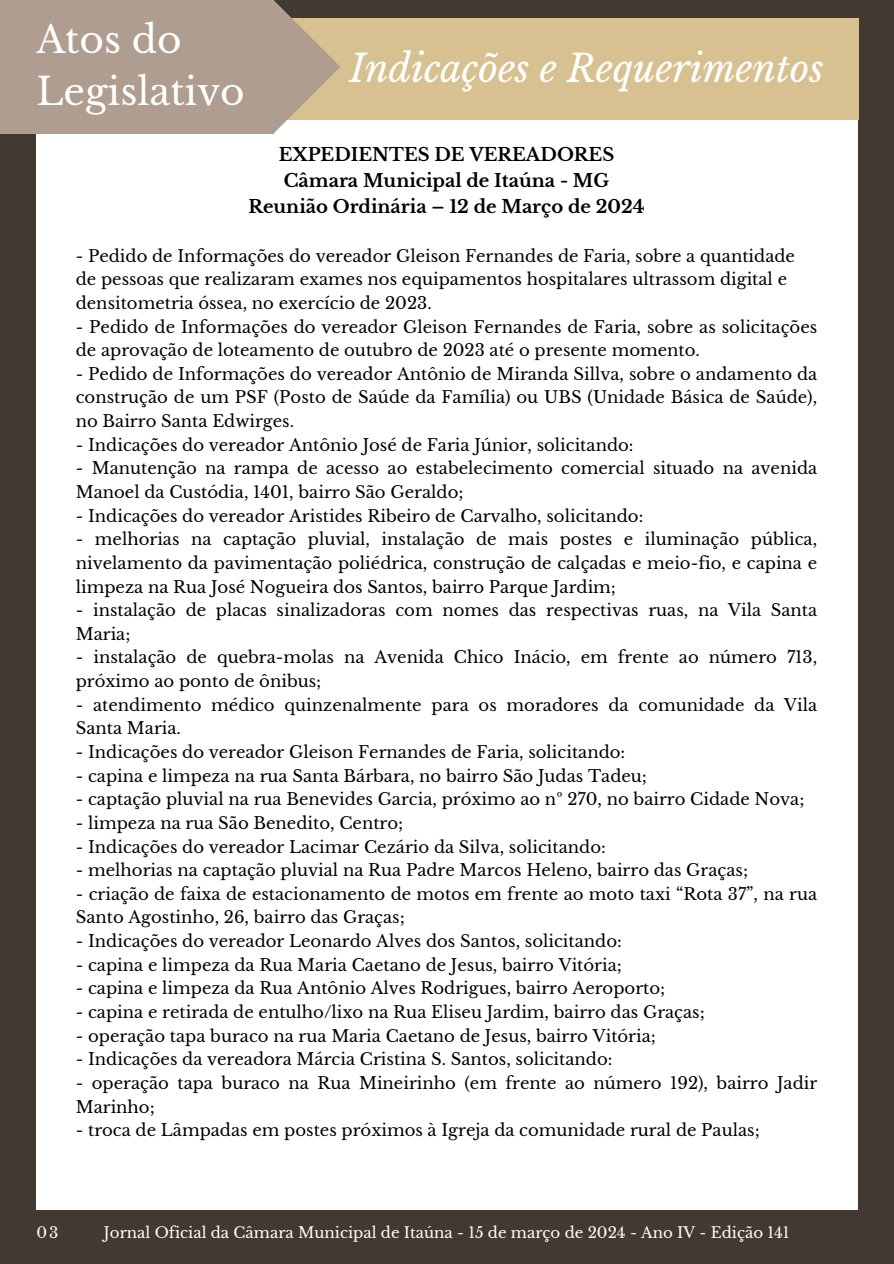
<style>
.page{position:relative;width:894px;height:1264px;background:#fff}
.page>*{position:absolute;margin:0;border:0;box-sizing:border-box;transform-origin:0 0}
.t1{font:italic 37.5px "Libre Baskerville";color:#fff}
.t2{font:37.5px/51.8px "Libre Baskerville";color:#fff}
.t3{font:700 18px/25.8px "Libre Baskerville";color:#000;text-align:center}
.t4{font:16.5px/23.7px "Libre Baskerville";color:#000}
.t5{font:15px "Libre Baskerville";color:#fff}
.t6{font:15px "Libre Baskerville";color:#fdfdfd}
</style>
<div class="page">
<div style="left:0;top:0;width:893px;height:1263px;background:#413932"></div>
<div style="left:36px;top:89px;width:822px;height:1120px;background:#fff"></div>
<div style="left:275px;top:18px;width:583px;height:102px;background:#d7c190"></div>
<svg style="left:274px;top:1px;width:66px;height:132px"></svg>
<div style="left:0;top:0;width:274px;height:134px;background:#af9d90"></div>
<h1 class="t2" style="left:36px;top:14px;width:210px">Atos do<br>Legislativo</h1>
<h1 class="t1" style="left:349px;top:46px;width:475px">Indicações e Requerimentos</h1>
<p class="t3" style="left:248px;top:142px;width:397px">EXPEDIENTES DE VEREADORES<br>Câmara Municipal de Itaúna - MG<br>Reunião Ordinária – 12 de Março de 2024</p>
<p class="t4" style="left:76px;top:244px;width:720px">- Pedido de Informações do vereador Gleison Fernandes de Faria, sobre a quantidade de pessoas que realizaram exames nos equipamentos hospitalares ultrassom digital e densitometria óssea, no exercício de 2023.</p>
<p class="t4" style="left:76px;top:315px;width:742px">- Pedido de Informações do vereador Gleison Fernandes de Faria, sobre as solicitações de aprovação de loteamento de outubro de 2023 até o presente momento.</p>
<p class="t4" style="left:76px;top:362px;width:742px;text-align:justify">- Pedido de Informações do vereador Antônio de Miranda Sillva, sobre o andamento da construção de um PSF (Posto de Saúde da Família) ou UBS (Unidade Básica de Saúde), no Bairro Santa Edwirges.</p>
<p class="t4" style="left:76px;top:433px;width:559px">- Indicações do vereador Antônio José de Faria Júnior, solicitando:</p>
<p class="t4" style="left:76px;top:457px;width:742px">- Manutenção na rampa de acesso ao estabelecimento comercial situado na avenida<br>Manoel da Custódia, 1401, bairro São Geraldo;</p>
<p class="t4" style="left:76px;top:504px;width:569px">- Indicações do vereador Aristides Ribeiro de Carvalho, solicitando:</p>
<p class="t4" style="left:76px;top:527px;width:742px;text-align:justify">- melhorias na captação pluvial, instalação de mais postes e iluminação pública, nivelamento da pavimentação poliédrica, construção de calçadas e meio-fio, e capina e limpeza na Rua José Nogueira dos Santos, bairro Parque Jardim;</p>
<p class="t4" style="left:76px;top:598px;width:742px">- instalação de placas sinalizadoras com nomes das respectivas ruas, na Vila Santa<br>Maria;</p>
<p class="t4" style="left:76px;top:646px;width:742px">- instalação de quebra-molas na Avenida Chico Inácio, em frente ao número 713, próximo ao ponto de ônibus;</p>
<p class="t4" style="left:76px;top:693px;width:742px">- atendimento médico quinzenalmente para os moradores da comunidade da Vila<br>Santa Maria.</p>
<p class="t4" style="left:76px;top:740px;width:551px">- Indicações do vereador Gleison Fernandes de Faria, solicitando:</p>
<p class="t4" style="left:76px;top:764px;width:572px">- capina e limpeza na rua Santa Bárbara, no bairro São Judas Tadeu;</p>
<p class="t4" style="left:76px;top:787px;width:730px">- captação pluvial na rua Benevides Garcia, próximo ao nº 270, no bairro Cidade Nova;</p>
<p class="t4" style="left:76px;top:811px;width:329px">- limpeza na rua São Benedito, Centro;</p>
<p class="t4" style="left:76px;top:835px;width:531px">- Indicações do vereador Lacimar Cezário da Silva, solicitando:</p>
<p class="t4" style="left:76px;top:858px;width:673px">- melhorias na captação pluvial na Rua Padre Marcos Heleno, bairro das Graças;</p>
<p class="t4" style="left:76px;top:882px;width:742px">- criação de faixa de estacionamento de motos em frente ao moto taxi “Rota 37”, na rua<br>Santo Agostinho, 26, bairro das Graças;</p>
<p class="t4" style="left:76px;top:929px;width:547px">- Indicações do vereador Leonardo Alves dos Santos, solicitando:</p>
<p class="t4" style="left:76px;top:953px;width:547px">- capina e limpeza da Rua Maria Caetano de Jesus, bairro Vitória;</p>
<p class="t4" style="left:76px;top:976px;width:591px">- capina e limpeza da Rua Antônio Alves Rodrigues, bairro Aeroporto;</p>
<p class="t4" style="left:76px;top:1000px;width:630px">- capina e retirada de entulho/lixo na Rua Eliseu Jardim, bairro das Graças;</p>
<p class="t4" style="left:76px;top:1024px;width:581px">- operação tapa buraco na rua Maria Caetano de Jesus, bairro Vitória;</p>
<p class="t4" style="left:76px;top:1047px;width:538px">- Indicações da vereadora Márcia Cristina S. Santos, solicitando:</p>
<p class="t4" style="left:76px;top:1071px;width:742px">- operação tapa buraco na Rua Mineirinho (em frente ao número 192), bairro Jadir<br>Marinho;</p>
<p class="t4" style="left:76px;top:1118px;width:685px">- troca de Lâmpadas em postes próximos à Igreja da comunidade rural de Paulas;</p>
<p class="t6" style="left:36px;top:1223px;width:24px">03</p>
<p class="t5" style="left:104px;top:1223px;width:687px">Jornal Oficial da Câmara Municipal de Itaúna - 15 de março de 2024 - Ano IV - Edição 141</p>
</div>
